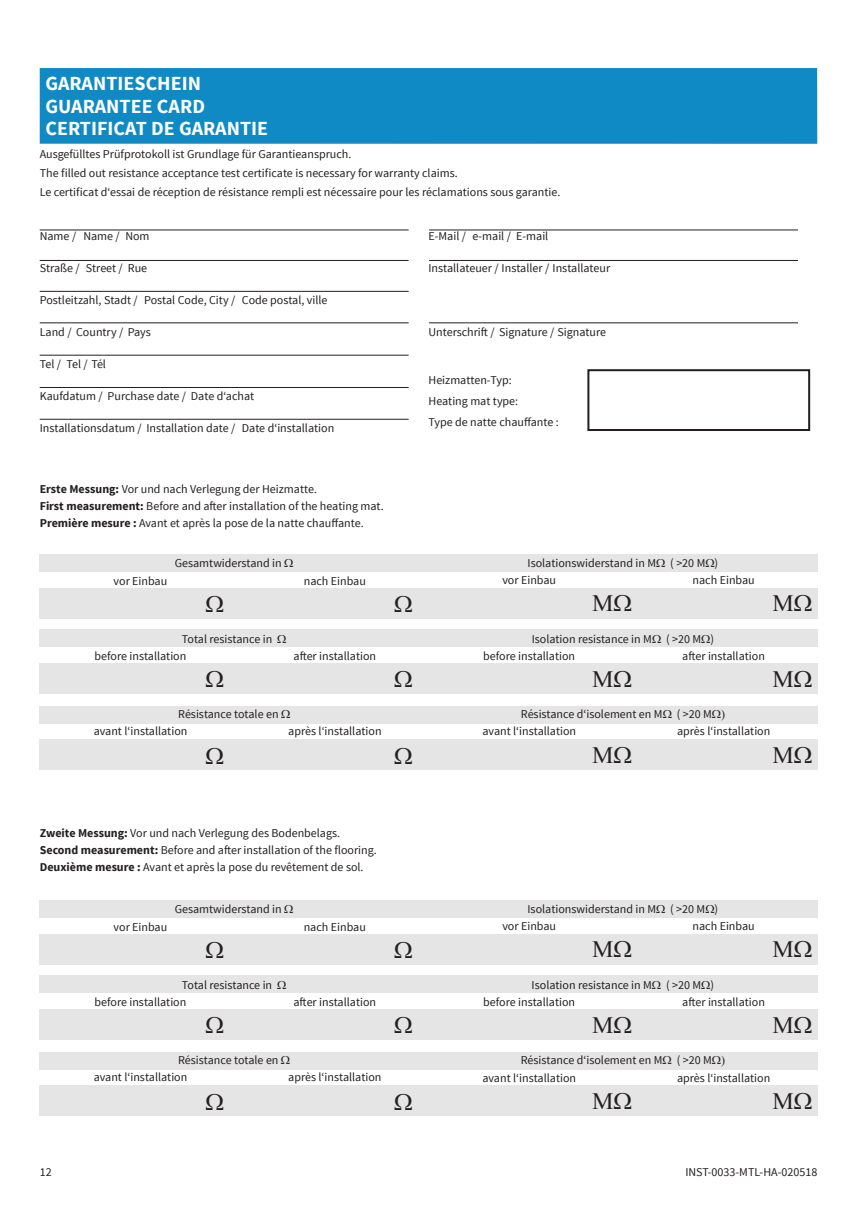
<style>
.page{position:relative;width:857px;height:1225px;background:#fff}
.page>*{position:absolute;margin:0;border:0;box-sizing:border-box;transform-origin:0 0}
.t1{font:700 20px "Source Sans Pro";color:#fcfcfc}
.t2{font:12px "Source Sans Pro";color:#231f20}
.t3{font:12px "Source Sans Pro";letter-spacing:-.035em;color:#231f20}
.s1{font-weight:700}
</style>
<div class="page">
<div style="left:40px;top:68px;width:776px;height:76px;background:#0f8ac4"></div>
<div style="left:587px;top:369px;width:222px;height:62px;border:2px solid #231f20"></div>
<hr style="left:40px;top:387px;width:368px;height:1px;background:#231f20">
<hr style="left:40px;top:419px;width:368px;height:1px;background:#231f20">
<hr style="left:40px;top:355px;width:368px;height:1px;background:#231f20">
<hr style="left:40px;top:322px;width:368px;height:1px;background:#231f20">
<hr style="left:40px;top:291px;width:368px;height:1px;background:#231f20">
<hr style="left:40px;top:260px;width:368px;height:1px;background:#231f20">
<hr style="left:40px;top:229px;width:368px;height:1px;background:#231f20">
<hr style="left:429px;top:229px;width:368px;height:1px;background:#231f20">
<hr style="left:429px;top:260px;width:368px;height:1px;background:#231f20">
<hr style="left:429px;top:322px;width:368px;height:1px;background:#231f20">
<svg style="left:206px;top:595px;width:17px;height:17px"></svg>
<svg style="left:395px;top:595px;width:17px;height:17px"></svg>
<svg style="left:592px;top:595px;width:39px;height:16px"></svg>
<svg style="left:772px;top:595px;width:39px;height:16px"></svg>
<svg style="left:206px;top:670px;width:17px;height:17px"></svg>
<svg style="left:395px;top:670px;width:17px;height:17px"></svg>
<svg style="left:592px;top:670px;width:39px;height:16px"></svg>
<svg style="left:772px;top:670px;width:39px;height:16px"></svg>
<svg style="left:206px;top:747px;width:17px;height:16px"></svg>
<svg style="left:395px;top:747px;width:17px;height:16px"></svg>
<svg style="left:592px;top:746px;width:39px;height:17px"></svg>
<svg style="left:772px;top:746px;width:39px;height:17px"></svg>
<svg style="left:206px;top:941px;width:17px;height:17px"></svg>
<svg style="left:394px;top:941px;width:18px;height:17px"></svg>
<svg style="left:592px;top:941px;width:39px;height:16px"></svg>
<svg style="left:772px;top:941px;width:39px;height:16px"></svg>
<svg style="left:206px;top:1016px;width:17px;height:17px"></svg>
<svg style="left:394px;top:1016px;width:18px;height:17px"></svg>
<svg style="left:592px;top:1016px;width:39px;height:16px"></svg>
<svg style="left:772px;top:1016px;width:39px;height:16px"></svg>
<svg style="left:206px;top:1093px;width:17px;height:16px"></svg>
<svg style="left:394px;top:1093px;width:18px;height:16px"></svg>
<svg style="left:592px;top:1092px;width:39px;height:17px"></svg>
<svg style="left:772px;top:1092px;width:39px;height:17px"></svg>
<svg style="left:284px;top:559px;width:9px;height:8px"></svg>
<svg style="left:656px;top:559px;width:8px;height:8px"></svg>
<svg style="left:705px;top:559px;width:9px;height:8px"></svg>
<svg style="left:284px;top:905px;width:9px;height:8px"></svg>
<svg style="left:656px;top:905px;width:8px;height:8px"></svg>
<svg style="left:705px;top:905px;width:9px;height:8px"></svg>
<svg style="left:277px;top:634px;width:9px;height:8px"></svg>
<svg style="left:652px;top:634px;width:8px;height:8px"></svg>
<svg style="left:701px;top:634px;width:8px;height:8px"></svg>
<svg style="left:277px;top:980px;width:9px;height:8px"></svg>
<svg style="left:652px;top:980px;width:8px;height:8px"></svg>
<svg style="left:701px;top:980px;width:8px;height:8px"></svg>
<svg style="left:281px;top:710px;width:9px;height:8px"></svg>
<svg style="left:662px;top:710px;width:9px;height:8px"></svg>
<svg style="left:711px;top:710px;width:13px;height:11px"></svg>
<svg style="left:281px;top:1056px;width:9px;height:8px"></svg>
<svg style="left:662px;top:1056px;width:9px;height:8px"></svg>
<svg style="left:711px;top:1056px;width:13px;height:11px"></svg>
<h1 class="t1" style="left:45px;top:71px;width:157px">GARANTIESCHEIN</h1>
<h1 class="t1" style="left:45px;top:94px;width:161px">GUARANTEE CARD</h1>
<h1 class="t1" style="left:45px;top:115px;width:224px">CERTIFICAT DE GARANTIE</h1>
<p class="t2" style="left:40px;top:146px;width:313px">Ausgefülltes Prüfprotokoll ist Grundlage für Garantieanspruch.</p>
<p class="t2" style="left:40px;top:165px;width:419px">The filled out resistance acceptance test certificate is necessary for warranty claims.</p>
<p class="t2" style="left:40px;top:184px;width:522px">Le certificat d‘essai de réception de résistance rempli est nécessaire pour les réclamations sous garantie.</p>
<p class="t2" style="left:83px;top:228px;width:38px">Name /</p>
<p class="t2" style="left:86px;top:260px;width:63px">Street / Rue</p>
<p class="t2" style="left:144px;top:292px;width:93px">Postal Code, City /</p>
<p class="t2" style="left:40px;top:229px;width:38px">Name /</p>
<p class="t2" style="left:40px;top:261px;width:41px">Straße /</p>
<p class="t2" style="left:40px;top:293px;width:99px">Postleitzahl, Stadt /</p>
<p class="t2" style="left:40px;top:325px;width:113px">Land / Country / Pays</p>
<p class="t3" style="left:40px;top:357px;width:68px">Tel / Tel / Tél</p>
<p class="t2" style="left:40px;top:389px;width:216px">Kaufdatum / Purchase date / Date d‘achat</p>
<p class="t2" style="left:40px;top:421px;width:197px">Installationsdatum / Installation date /</p>
<p class="t2" style="left:125px;top:229px;width:26px">Nom</p>
<p class="t2" style="left:242px;top:293px;width:87px">Code postal, ville</p>
<p class="t2" style="left:242px;top:421px;width:94px">Date d‘installation</p>
<p class="t2" style="left:40px;top:481px;width:278px"><span class="s1">Erste Messung:</span> Vor und nach Verlegung der Heizmatte.</p>
<p class="t2" style="left:40px;top:498px;width:345px"><span class="s1">First measurement:</span> Before and after installation of the heating mat.</p>
<p class="t2" style="left:40px;top:515px;width:325px"><span class="s1">Première mesure :</span> Avant et après la pose de la natte chauffante.</p>
<p class="t2" style="left:472px;top:229px;width:77px">e-mail / E-mail</p>
<p class="t2" style="left:428px;top:229px;width:39px">E-Mail /</p>
<p class="t2" style="left:428px;top:261px;width:183px">Installateuer / Installer / Installateur</p>
<p class="t2" style="left:428px;top:325px;width:179px">Unterschrift / Signature / Signature</p>
<p class="t2" style="left:428px;top:372px;width:85px">Heizmatten-Typ:</p>
<p class="t2" style="left:428px;top:393px;width:91px">Heating mat type:</p>
<p class="t2" style="left:428px;top:414px;width:132px">Type de natte chauffante :</p>
<p class="t2" style="left:175px;top:556px;width:108px">Gesamtwiderstand in</p>
<p class="t2" style="left:527px;top:556px;width:192px">Isolationswiderstand in M ( &gt;20 M )</p>
<p class="t2" style="left:114px;top:573px;width:55px">vor Einbau</p>
<p class="t2" style="left:303px;top:573px;width:64px">nach Einbau</p>
<p class="t2" style="left:502px;top:573px;width:55px">vor Einbau</p>
<p class="t2" style="left:692px;top:573px;width:64px">nach Einbau</p>
<p class="t2" style="left:182px;top:631px;width:92px">Total resistance in</p>
<p class="t2" style="left:531px;top:631px;width:184px">Isolation resistance in M ( &gt;20 M )</p>
<p class="t2" style="left:94px;top:648px;width:93px">before installation</p>
<p class="t2" style="left:293px;top:648px;width:84px">after installation</p>
<p class="t2" style="left:483px;top:648px;width:93px">before installation</p>
<p class="t2" style="left:682px;top:648px;width:84px">after installation</p>
<p class="t2" style="left:178px;top:707px;width:102px">Résistance totale en</p>
<p class="t2" style="left:520px;top:707px;width:192px">Résistance d‘isolement en M ( &gt;20 M</p>
<p class="t2" style="left:94px;top:723px;width:95px">avant l‘installation</p>
<p class="t2" style="left:288px;top:723px;width:95px">après l‘installation</p>
<p class="t2" style="left:482px;top:724px;width:95px">avant l‘installation</p>
<p class="t2" style="left:676px;top:724px;width:95px">après l‘installation</p>
<p class="t2" style="left:40px;top:826px;width:302px"><span class="s1">Zweite Messung:</span> Vor und nach Verlegung des Bodenbelags.</p>
<p class="t2" style="left:40px;top:843px;width:338px"><span class="s1">Second measurement:</span> Before and after installation of the flooring.</p>
<p class="t2" style="left:40px;top:859px;width:325px"><span class="s1">Deuxième mesure :</span> Avant et après la pose du revêtement de sol.</p>
<p class="t2" style="left:175px;top:902px;width:108px">Gesamtwiderstand in</p>
<p class="t2" style="left:527px;top:902px;width:192px">Isolationswiderstand in M ( &gt;20 M )</p>
<p class="t2" style="left:113px;top:919px;width:55px">vor Einbau</p>
<p class="t2" style="left:303px;top:919px;width:64px">nach Einbau</p>
<p class="t2" style="left:502px;top:919px;width:55px">vor Einbau</p>
<p class="t2" style="left:692px;top:919px;width:64px">nach Einbau</p>
<p class="t2" style="left:182px;top:977px;width:92px">Total resistance in</p>
<p class="t2" style="left:531px;top:977px;width:184px">Isolation resistance in M ( &gt;20 M )</p>
<p class="t2" style="left:94px;top:994px;width:93px">before installation</p>
<p class="t2" style="left:293px;top:994px;width:84px">after installation</p>
<p class="t2" style="left:483px;top:994px;width:93px">before installation</p>
<p class="t2" style="left:682px;top:994px;width:84px">after installation</p>
<p class="t2" style="left:40px;top:1164px;width:13px">12</p>
<p class="t2" style="left:178px;top:1053px;width:102px">Résistance totale en</p>
<p class="t2" style="left:520px;top:1053px;width:192px">Résistance d‘isolement en M ( &gt;20 M</p>
<p class="t2" style="left:94px;top:1069px;width:95px">avant l‘installation</p>
<p class="t2" style="left:288px;top:1069px;width:95px">après l‘installation</p>
<p class="t2" style="left:482px;top:1070px;width:95px">avant l‘installation</p>
<p class="t2" style="left:676px;top:1070px;width:95px">après l‘installation</p>
<p class="t2" style="left:685px;top:1164px;width:133px">INST-0033-MTL-HA-020518</p>
</div>
